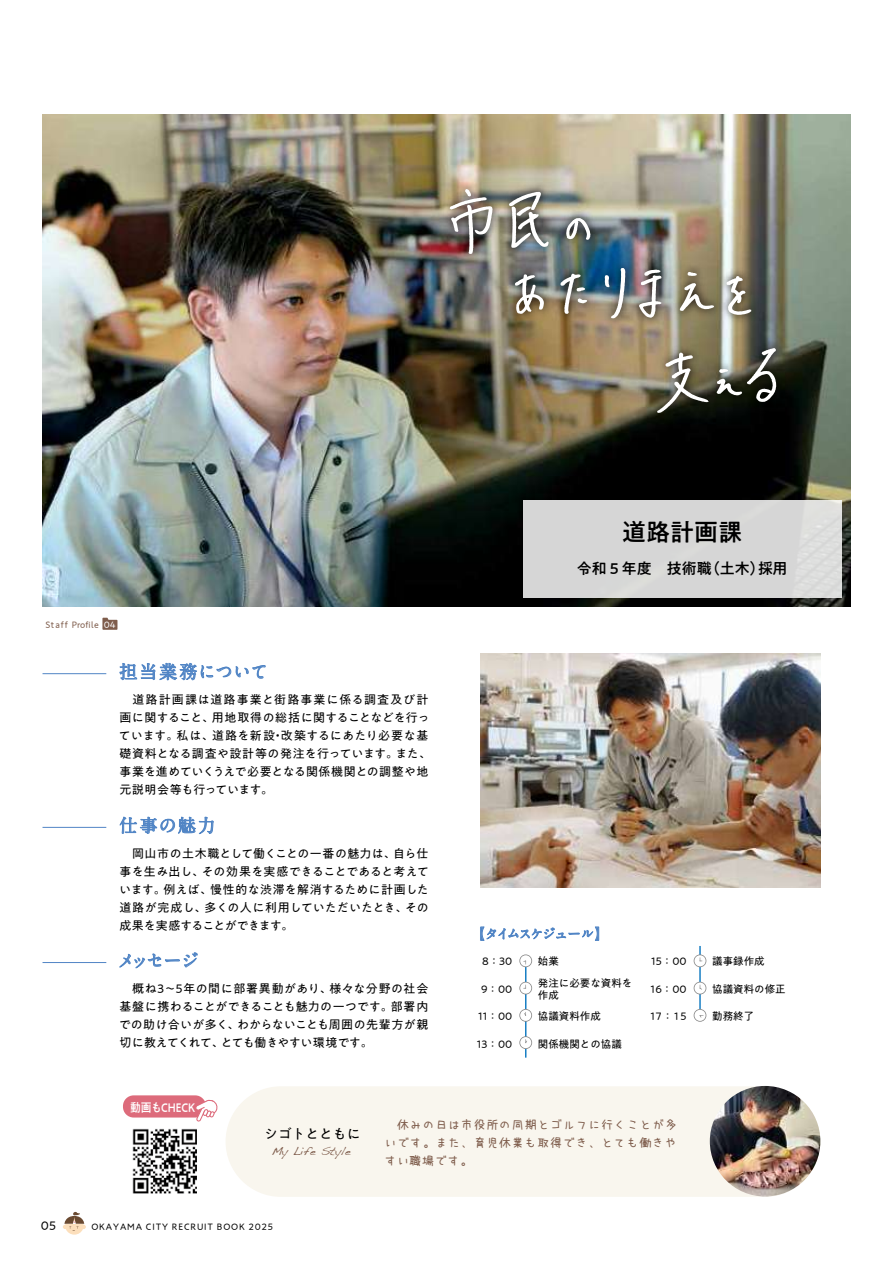
<style>
.page{position:relative;width:893px;height:1263px;background:#fff}
.page>*{position:absolute;margin:0;border:0;box-sizing:border-box;transform-origin:0 0}
.t1{font:500 24px "PA1 Gothic Std";color:#000}
.t2{font:700 18px "A1 Mincho Std";letter-spacing:.025em;color:#5185c5}
.t3{font:500 15px "PA1 Gothic Std";color:#000}
.t4{font:13.8px "PA1 Gothic Std";color:#000}
.t5{font:12px/18px "PA1 Gothic Std";letter-spacing:.01em;color:#000;text-align:justify}
.t6{font:12px/18px "PA1 Gothic Std";letter-spacing:.03em;color:#000}
.t7{font:12px/18px "uzura font";letter-spacing:.06em;color:#7e5c4b;text-align:justify}
.t8{font:500 12px "PA1 Gothic Std";color:#fff;scale:.9 1}
.t9{font:10.5px/12px "PA1 Gothic Std";color:#000}
.t10{font:10.35px "Dakota";color:#7e5c4b}
.t11{font:9px "PA1 Gothic Std";letter-spacing:.1em;color:#000}
.t12{font:9px "PA1 Gothic Std";letter-spacing:.04em;color:#7e5c4b}
.s1{color:#fff}
</style>
<div class="page">
<div style="left:226px;top:1086px;width:594px;height:111px;background:#f9f6ee;border-radius:55px"></div>
<hr style="left:525px;top:961px;width:1px;height:97px;background:#187fc4">
<hr style="left:699px;top:946px;width:2px;height:70px;background:#187fc4">
<img style="left:43px;top:114px;width:807px;height:492px">
<hr style="left:43px;top:673px;width:63px;height:1px;background:#5185c5">
<svg style="left:119px;top:663px;width:147px;height:17px"></svg>
<hr style="left:43px;top:827px;width:63px;height:1px;background:#5185c5">
<svg style="left:120px;top:817px;width:94px;height:17px"></svg>
<hr style="left:43px;top:962px;width:63px;height:1px;background:#5185c5">
<svg style="left:119px;top:952px;width:79px;height:16px"></svg>
<img style="left:480px;top:653px;width:340px;height:234px">
<div style="left:523px;top:500px;width:319px;height:98px;background:#d6d6d6"></div>
<svg style="left:520px;top:982px;width:11px;height:12px"></svg>
<svg style="left:694px;top:955px;width:12px;height:11px"></svg>
<svg style="left:519px;top:954px;width:13px;height:13px"></svg>
<svg style="left:520px;top:955px;width:11px;height:11px"></svg>
<svg style="left:519px;top:1036px;width:13px;height:13px"></svg>
<svg style="left:520px;top:1037px;width:11px;height:11px"></svg>
<svg style="left:694px;top:982px;width:12px;height:12px"></svg>
<svg style="left:694px;top:1010px;width:12px;height:11px"></svg>
<img style="left:710px;top:1086px;width:110px;height:110px;border-radius:55px">
<svg style="left:480px;top:926px;width:119px;height:15px"></svg>
<img style="left:437px;top:176px;width:352px;height:250px">
<img style="left:450px;top:189px;width:326px;height:224px">
<img style="left:132px;top:1129px;width:65px;height:64px">
<div style="left:123px;top:1095px;width:83px;height:22px;background:#dd6b7b;border-radius:11px"></div>
<svg style="left:194px;top:1098px;width:24px;height:24px"></svg>
<svg style="left:519px;top:1009px;width:13px;height:13px"></svg>
<svg style="left:520px;top:1010px;width:11px;height:11px"></svg>
<svg style="left:63px;top:1212px;width:23px;height:23px"></svg>
<svg style="left:102px;top:618px;width:15px;height:12px"></svg>
<p class="t12" style="left:46px;top:620px;width:72px">Staff Profile <span class="s1">04</span></p>
<h2 class="t2" style="left:119px;top:657px;width:150px">担当業務について</h2>
<p class="t6" style="left:119px;top:692px;width:314px">　道路計画課は道路事業と街路事業に係る調査及び計画に関すること、用地取得の総括に関することなどを行っています。私は、道路を新設・改築するにあたり必要な基礎資料となる調査や設計等の発注を行っています。また、事業を進めていくうえで必要となる関係機関との調整や地元説明会等も行っています。</p>
<h2 class="t2" style="left:119px;top:811px;width:98px">仕事の魅力</h2>
<p class="t5" style="left:119px;top:845px;width:312px">　岡山市の土木職として働くことの一番の魅力は、自ら仕事を生み出し、その効果を実感できることであると考えています。例えば、慢性的な渋滞を解消するために計画した道路が完成し、多くの人に利用していただいたとき、その成果を実感することができます。</p>
<h2 class="t2" style="left:118px;top:946px;width:83px">メッセージ</h2>
<p class="t5" style="left:119px;top:980px;width:311px">　概ね３～５年の間に部署異動があり、様々な分野の社会基盤に携わることができることも魅力の一つです。部署内での助け合いが多く、わからないことも周囲の先輩方が親切に教えてくれて、とても働きやすい環境です。</p>
<p class="t8" style="left:130px;top:1100px;width:74px">動画もCHECK</p>
<h1 class="t1" style="left:622px;top:518px;width:121px">道路計画課</h1>
<p class="t3" style="left:577px;top:559px;width:212px">令和５年度　技術職（土木）採用</p>
<p class="t9" style="left:482px;top:956px;width:32px">8：30</p>
<p class="t9" style="left:538px;top:956px;width:22px">始業</p>
<p class="t9" style="left:481px;top:984px;width:33px">9：00</p>
<p class="t9" style="left:538px;top:978px;width:96px">発注に必要な資料を作成</p>
<p class="t9" style="left:478px;top:1011px;width:36px">11：00</p>
<p class="t9" style="left:538px;top:1011px;width:64px">協議資料作成</p>
<p class="t9" style="left:477px;top:1038px;width:37px">13：00</p>
<p class="t9" style="left:538px;top:1038px;width:85px">関係機関との協議</p>
<p class="t9" style="left:651px;top:956px;width:37px">15：00</p>
<p class="t9" style="left:712px;top:956px;width:54px">議事録作成</p>
<p class="t9" style="left:651px;top:984px;width:38px">16：00</p>
<p class="t9" style="left:712px;top:984px;width:75px">協議資料の修正</p>
<p class="t9" style="left:651px;top:1011px;width:38px">17：15</p>
<p class="t9" style="left:712px;top:1011px;width:43px">勤務終了</p>
<p class="t4" style="left:264px;top:1126px;width:98px">シゴトとともに</p>
<p class="t10" style="left:271px;top:1144px;width:81px">My Life Style</p>
<p class="t5" style="left:41px;top:1217px;width:17px">05</p>
<p class="t11" style="left:91px;top:1221px;width:183px">OKAYAMA CITY RECRUIT BOOK 2025</p>
<p class="t7" style="left:384px;top:1116px;width:294px">　休みの日は市役所の同期とゴルフに行くことが多いです。また、育児休業も取得でき、とても働きやすい職場です。</p>
</div>
